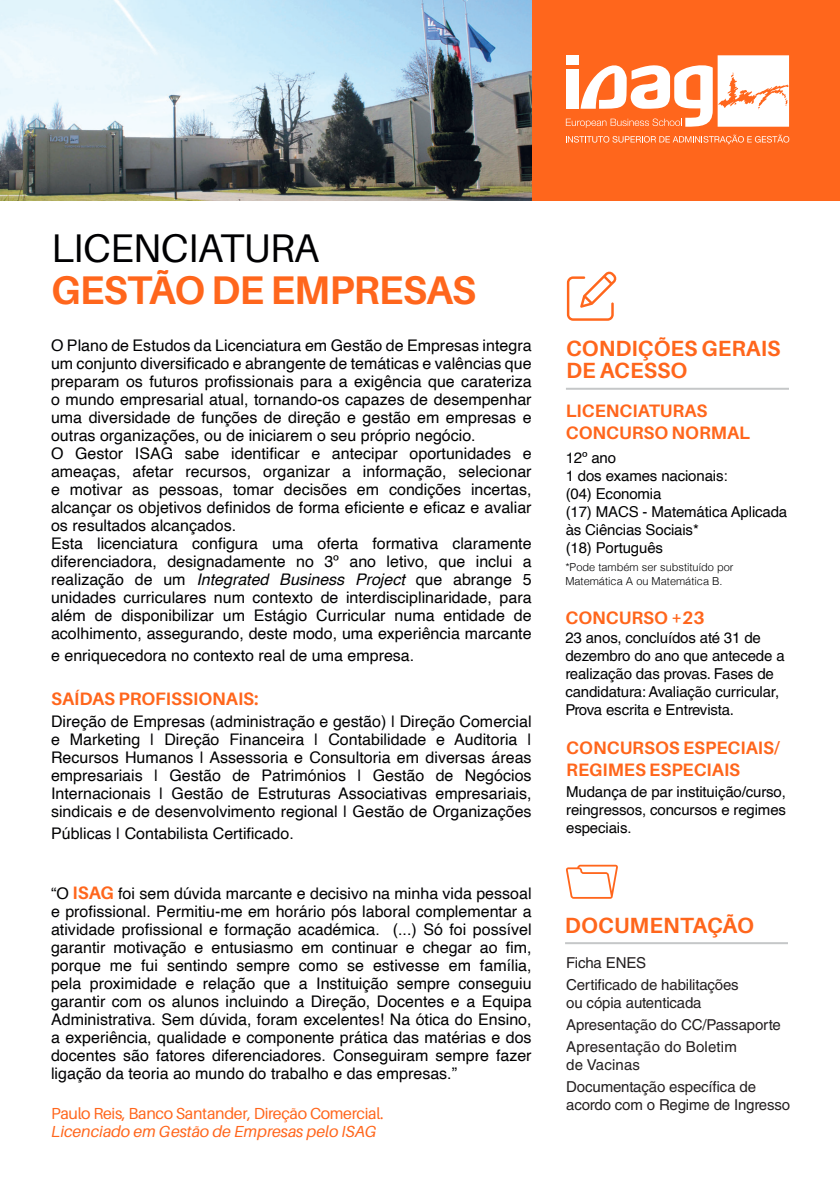
<style>
.page{position:relative;width:840px;height:1191px;background:#fff}
.page>*{position:absolute;margin:0;border:0;box-sizing:border-box;transform-origin:0 0}
.Paragraph_Style_1{font:700 40px "Aileron";letter-spacing:-.02em;color:#ff661c}
.Paragraph_Style_1-2{font:40px "Aileron";letter-spacing:-.02em;color:#000002}
.Paragraph_Style_1-3{font:700 22px "Aileron";color:#ff661c}
.Paragraph_Style_1-4{font:700 18px/22px "Aileron";color:#ff661c}
.Paragraph_Style_1-5{font:16px/18px "Helvetica";color:#000002;text-align:justify}
.Paragraph_Style_1-6{font:16px "Aileron";letter-spacing:-.02em;color:#ff661c}
.Paragraph_Style_1-7{font:italic 16px "Aileron";color:#ff661c}
.Paragraph_Style_1-8{font:15px/18px "Helvetica";letter-spacing:-.01em;color:#000002}
.Paragraph_Style_1-9{font:15px/18px "Helvetica LT Std";letter-spacing:-.01em;color:#000002}
.Paragraph_Style_1-10{font:15px/18px "Helvetica LT Std";letter-spacing:-.01em;color:#231f20}
.Paragraph_Style_1-11{font:15px "Helvetica LT Std";letter-spacing:.01em;color:#231f20}
.Paragraph_Style_1-12{font:300 11px "Helvetica";color:#000002}
.s1{font-style:italic}
.s2{font-family:"Aileron";font-weight:700;font-size:18px;color:#ff661c}
</style>
<div class="page">
<div style="left:0;top:0;width:839px;height:200px;background:#ff661c"></div>
<hr style="left:565px;top:388px;width:223px;height:2px;background:#c5c7c8">
<svg style="left:566px;top:271px;width:50px;height:50px"></svg>
<img style="left:0;top:0;width:531px;height:200px">
<hr style="left:564px;top:942px;width:223px;height:2px;background:#c5c7c8">
<svg style="left:566px;top:864px;width:51px;height:34px"></svg>
<svg style="left:566px;top:135px;width:222px;height:9px"></svg>
<svg style="left:565px;top:55px;width:223px;height:73px"></svg>
<p class="Paragraph_Style_1-2" style="left:51px;top:226px;width:270px">LICENCIATURA</p>
<p class="Paragraph_Style_1" style="left:51px;top:268px;width:426px">GESTÃO DE EMPRESAS</p>
<p class="Paragraph_Style_1-5" style="left:51px;top:337px;width:481px">O Plano de Estudos da Licenciatura em Gestão de Empresas integra um conjunto diversificado e abrangente de temáticas e valências que preparam os futuros profissionais para a exigência que carateriza o mundo empresarial atual, tornando-os capazes de desempenhar uma diversidade de funções de direção e gestão em empresas e outras organizações, ou de iniciarem o seu próprio negócio.</p>
<p class="Paragraph_Style_1-5" style="left:51px;top:445px;width:481px">O Gestor ISAG sabe identificar e antecipar oportunidades e ameaças, afetar recursos, organizar a informação, selecionar e motivar as pessoas, tomar decisões em condições incertas, alcançar os objetivos definidos de forma eficiente e eficaz e avaliar os resultados alcançados.</p>
<p class="Paragraph_Style_1-5" style="left:51px;top:535px;width:481px">Esta licenciatura configura uma oferta formativa claramente diferenciadora, designadamente no 3º ano letivo, que inclui a realização de um <span class="s1">Integrated Business Project</span> que abrange 5 unidades curriculares num contexto de interdisciplinaridade, para além de disponibilizar um Estágio Curricular numa entidade de acolhimento, assegurando, deste modo, uma experiência marcante</p>
<p class="Paragraph_Style_1-5" style="left:51px;top:647px;width:364px">e enriquecedora no contexto real de uma empresa.</p>
<p class="Paragraph_Style_1-4" style="left:51px;top:688px;width:209px">SAÍDAS PROFISSIONAIS:</p>
<p class="Paragraph_Style_1-5" style="left:51px;top:713px;width:481px">Direção de Empresas (administração e gestão) | Direção Comercial e Marketing | Direção Financeira | Contabilidade e Auditoria | Recursos Humanos | Assessoria e Consultoria em diversas áreas empresariais | Gestão de Patrimónios | Gestão de Negócios Internacionais | Gestão de Estruturas Associativas empresariais, sindicais e de desenvolvimento regional | Gestão de Organizações</p>
<p class="Paragraph_Style_1-5" style="left:51px;top:825px;width:244px">Públicas | Contabilista Certificado.</p>
<p class="Paragraph_Style_1-5" style="left:51px;top:885px;width:482px">“O <span class="s2">ISAG</span> foi sem dúvida marcante e decisivo na minha vida pessoal e profissional. Permitiu-me em horário pós laboral complementar a atividade profissional e formação académica. (...) Só foi possível garantir motivação e entusiasmo em continuar e chegar ao fim, porque me fui sentindo sempre como se estivesse em família, pela proximidade e relação que a Instituição sempre conseguiu garantir com os alunos incluindo a Direção, Docentes e a Equipa Administrativa. Sem dúvida, foram excelentes! Na ótica do Ensino, a experiência, qualidade e componente prática das matérias e dos docentes são fatores diferenciadores. Conseguiram sempre fazer ligação da teoria ao mundo do trabalho e das empresas.”</p>
<p class="Paragraph_Style_1-6" style="left:51px;top:1104px;width:334px">Paulo Reis, Banco Santander, Direção Comercial.</p>
<p class="Paragraph_Style_1-7" style="left:51px;top:1122px;width:327px">Licenciado em Gestão de Empresas pelo ISAG</p>
<p class="Paragraph_Style_1-3" style="left:565px;top:336px;width:216px">CONDIÇÕES GERAIS</p>
<p class="Paragraph_Style_1-3" style="left:565px;top:358px;width:123px">DE ACESSO</p>
<p class="Paragraph_Style_1-4" style="left:565px;top:400px;width:186px">LICENCIATURAS<br>CONCURSO NORMAL</p>
<p class="Paragraph_Style_1-8" style="left:565px;top:449px;width:52px">12º ano</p>
<p class="Paragraph_Style_1-8" style="left:565px;top:467px;width:163px">1 dos exames nacionais:</p>
<p class="Paragraph_Style_1-8" style="left:565px;top:485px;width:97px">(04) Economia</p>
<p class="Paragraph_Style_1-8" style="left:565px;top:503px;width:223px">(17) MACS - Matemática Aplicada às Ciências Sociais*</p>
<p class="Paragraph_Style_1-8" style="left:565px;top:539px;width:99px">(18) Português</p>
<p class="Paragraph_Style_1-12" style="left:565px;top:557px;width:170px">*Pode também ser substituído por</p>
<p class="Paragraph_Style_1-12" style="left:565px;top:571px;width:159px">Matemática A ou Matemática B.</p>
<p class="Paragraph_Style_1-4" style="left:565px;top:606px;width:141px">CONCURSO +23</p>
<p class="Paragraph_Style_1-9" style="left:565px;top:629px;width:221px">23 anos, concluídos até 31 de dezembro do ano que antecede a realização das provas. Fases de candidatura: Avaliação curricular,<br>Prova escrita e Entrevista.</p>
<p class="Paragraph_Style_1-4" style="left:566px;top:736px;width:215px">CONCURSOS ESPECIAIS/</p>
<p class="Paragraph_Style_1-4" style="left:566px;top:758px;width:175px">REGIMES ESPECIAIS</p>
<p class="Paragraph_Style_1-8" style="left:566px;top:783px;width:221px;text-align:justify">Mudança de par instituição/curso, reingressos, concursos e regimes especiais.</p>
<p class="Paragraph_Style_1-3" style="left:564px;top:913px;width:190px">DOCUMENTAÇÃO</p>
<p class="Paragraph_Style_1-10" style="left:566px;top:953px;width:81px">Ficha ENES</p>
<p class="Paragraph_Style_1-10" style="left:566px;top:975px;width:174px">Certificado de habilitações</p>
<p class="Paragraph_Style_1-10" style="left:566px;top:993px;width:137px">ou cópia autenticada</p>
<p class="Paragraph_Style_1-10" style="left:566px;top:1015px;width:216px">Apresentação do CC/Passaporte</p>
<p class="Paragraph_Style_1-11" style="left:566px;top:1037px;width:172px">Apresentação do Boletim</p>
<p class="Paragraph_Style_1-11" style="left:566px;top:1055px;width:75px">de Vacinas</p>
<p class="Paragraph_Style_1-10" style="left:566px;top:1077px;width:225px">Documentação específica de acordo com o Regime de Ingresso</p>
</div>
